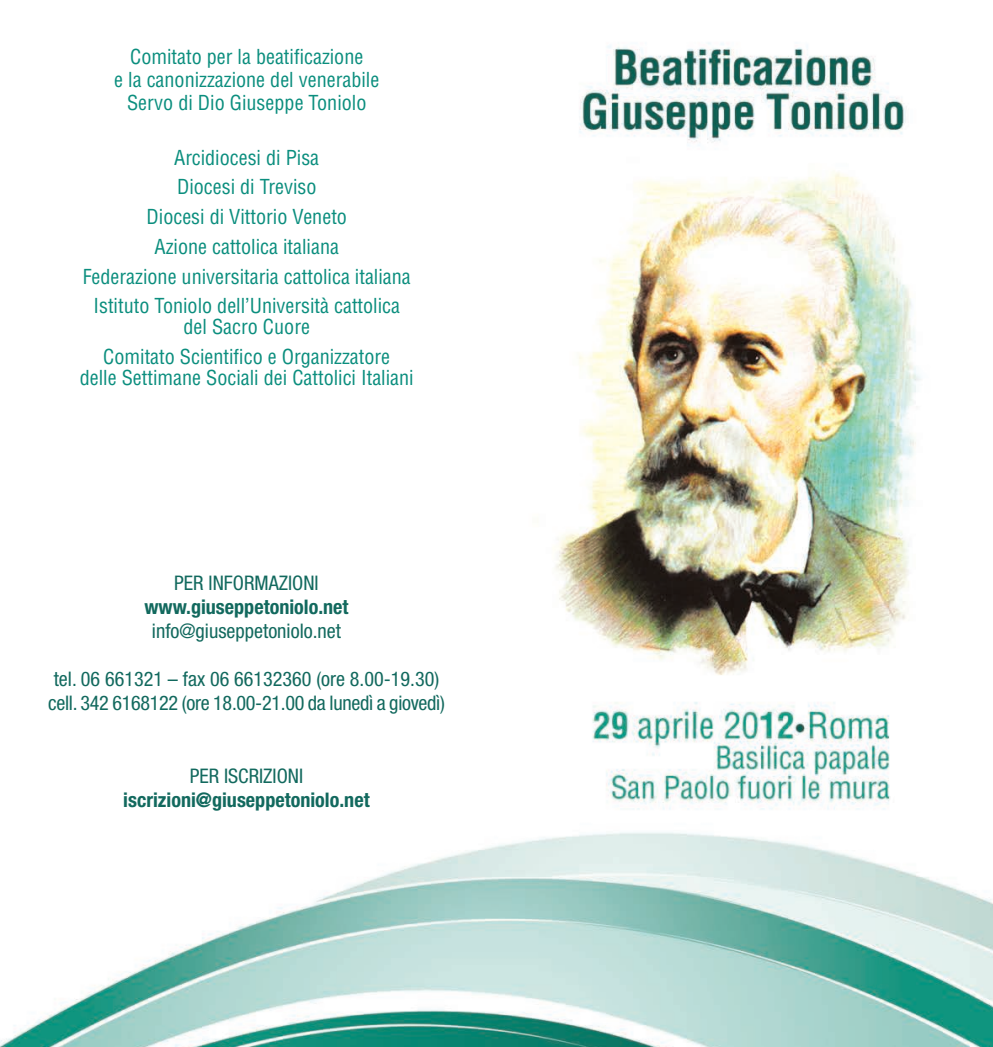
<style>
.page{position:relative;width:993px;height:1047px;background:#fff}
.page>*{position:absolute;margin:0;border:0;box-sizing:border-box;transform-origin:0 0}
.t1{font:condensed 20.12px/29.8px "Helvetica LT Std";color:#0b8e7e;text-align:center}
.t2{font:condensed 20.12px/24.2px "Helvetica Neue LT Std";color:#12695e}
.t3{font:700 condensed 20.12px "Helvetica Neue LT Std";color:#12695e}
</style>
<div class="page">
<img style="left:1px;top:42px;width:991px;height:1004px">
<svg style="left:990px;top:1041px;width:3px;height:6px"></svg>
<p class="t1" style="left:114px;top:47px;width:266px;line-height:22.8px">Comitato per la beatificazione<br>e la canonizzazione del venerabile<br>Servo di Dio Giuseppe Toniolo</p>
<p class="t1" style="left:83px;top:144px;width:329px">Arcidiocesi di Pisa<br>Diocesi di Treviso<br>Diocesi di Vittorio Veneto<br>Azione cattolica italiana<br>Federazione universitaria cattolica italiana<br>Istituto Toniolo dell’Università cattolica</p>
<p class="t1" style="left:103px;top:314px;width:288px">del Sacro Cuore<br>Comitato Scientifico e Organizzatore</p>
<p class="t1" style="left:80px;top:364px;width:335px">delle Settimane Sociali dei Cattolici Italiani</p>
<p class="t2" style="left:174px;top:572px;width:146px">PER INFORMAZIONI</p>
<p class="t3" style="left:144px;top:599px;width:206px">www.giuseppetoniolo.net</p>
<p class="t2" style="left:152px;top:620px;width:190px">info@giuseppetoniolo.net</p>
<p class="t2" style="left:48px;top:668px;width:398px">tel. 06 661321 – fax 06 66132360 (ore 8.00-19.30) cell. 342 6168122 (ore 18.00-21.00 da lunedì a giovedì)</p>
<p class="t2" style="left:190px;top:765px;width:115px">PER ISCRIZIONI</p>
<p class="t3" style="left:123px;top:792px;width:248px">iscrizioni@giuseppetoniolo.net</p>
</div>
